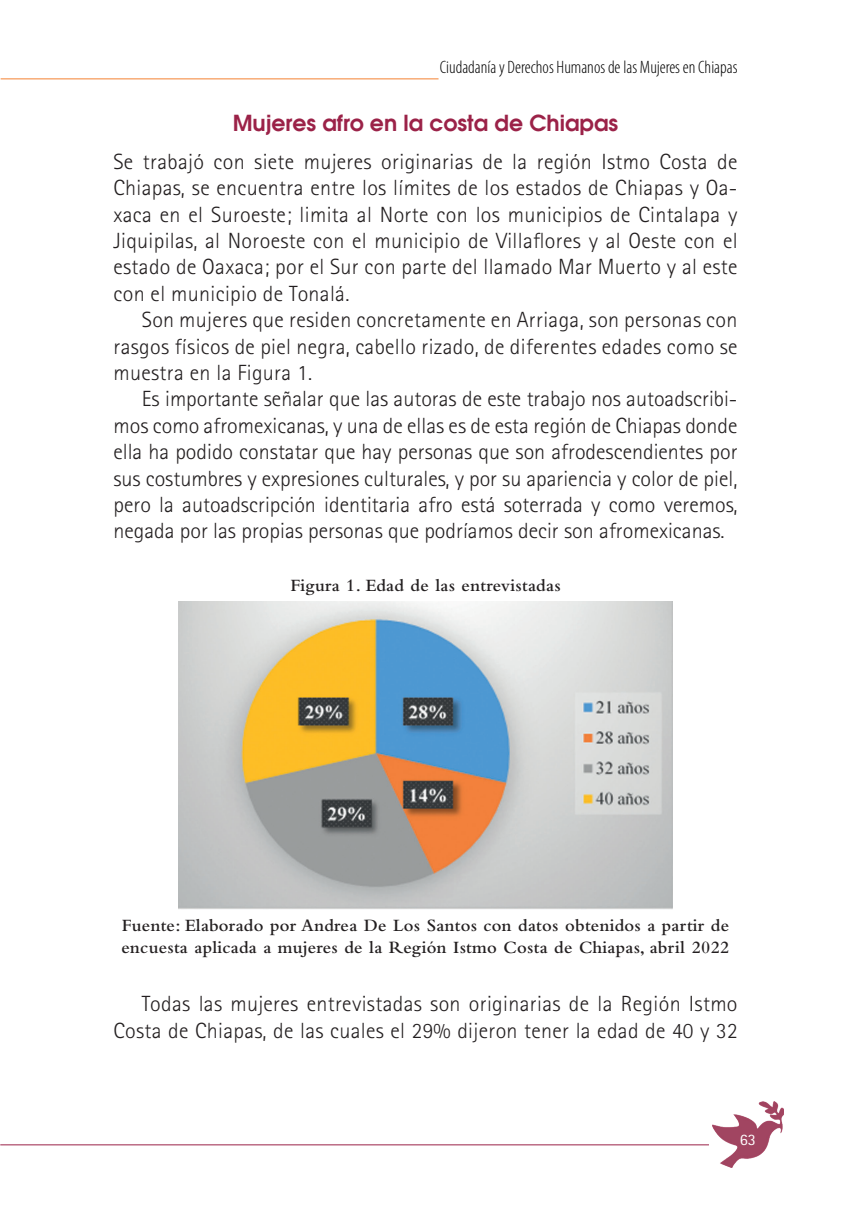
<style>
.page{position:relative;width:851px;height:1219px;background:#fff}
.page>*{position:absolute;margin:0;border:0;box-sizing:border-box;transform-origin:0 0}
.t1{font:300 22px/26.4px "Rotis Sans Serif";letter-spacing:.015em;color:#231f20;text-align:justify}
.t2{font:600 22px "Avant Garde";color:#9b2248}
.t3{font:600 18px/21.6px "Bembo";letter-spacing:.015em;color:#231f20}
.t4{font:300 condensed 18px "Myriad Pro";color:#000}
.t5{font:16px "Rotis Sans Serif";color:#fff}
</style>
<div class="page">
<hr style="left:0;top:1144px;width:708px;height:1px;background:#9b2248">
<hr style="left:1px;top:78px;width:437px;height:1px;background:#f48232">
<img style="left:712px;top:1102px;width:71px;height:65px">
<img style="left:178px;top:601px;width:495px;height:309px">
<p class="t4" style="left:440px;top:56px;width:299px">Ciudadanía y Derechos Humanos de las Mujeres en Chiapas</p>
<p class="t2" style="left:233px;top:109px;width:387px">Mujeres afro en la costa de Chiapas</p>
<p class="t1" style="left:113px;top:148px;width:625px">Se trabajó con siete mujeres originarias de la región Istmo Costa de Chiapas, se encuentra entre los límites de los estados de Chiapas y Oa&shy;xaca en el Suroeste; limita al Norte con los municipios de Cintalapa y Jiquipilas, al Noroeste con el municipio de Villaflores y al Oeste con el estado de Oaxaca; por el Sur con parte del llamado Mar Muerto y al este con el municipio de Tonalá.</p>
<p class="t1" style="left:113px;top:307px;width:625px;text-indent:28px">Son mujeres que residen concretamente en Arriaga, son personas con rasgos físicos de piel negra, cabello rizado, de diferentes edades como se muestra en la Figura 1.</p>
<p class="t1" style="left:113px;top:386px;width:625px;text-indent:28px">Es importante señalar que las autoras de este trabajo nos autoadscribi&shy;mos como afromexicanas, y una de ellas es de esta región de Chiapas donde ella ha podido constatar que hay personas que son afrodescendientes por sus costumbres y expresiones culturales, y por su apariencia y color de piel, pero la autoadscripción identitaria afro está soterrada y como veremos, negada por las propias personas que podríamos decir son afromexicanas.</p>
<p class="t3" style="left:290px;top:575px;width:272px">Figura 1. Edad de las entrevistadas</p>
<p class="t3" style="left:121px;top:915px;width:609px">Fuente: Elaborado por Andrea De Los Santos con datos obtenidos a partir de encuesta aplicada a mujeres de la Región Istmo Costa de Chiapas, abril 2022</p>
<p class="t1" style="left:113px;top:991px;width:625px;text-align:right">Todas las mujeres entrevistadas son originarias de la Región Istmo<br>Costa de Chiapas, de las cuales el 29% dijeron tener la edad de 40 y 32</p>
<p class="t5" style="left:739px;top:1130px;width:17px">63</p>
</div>
